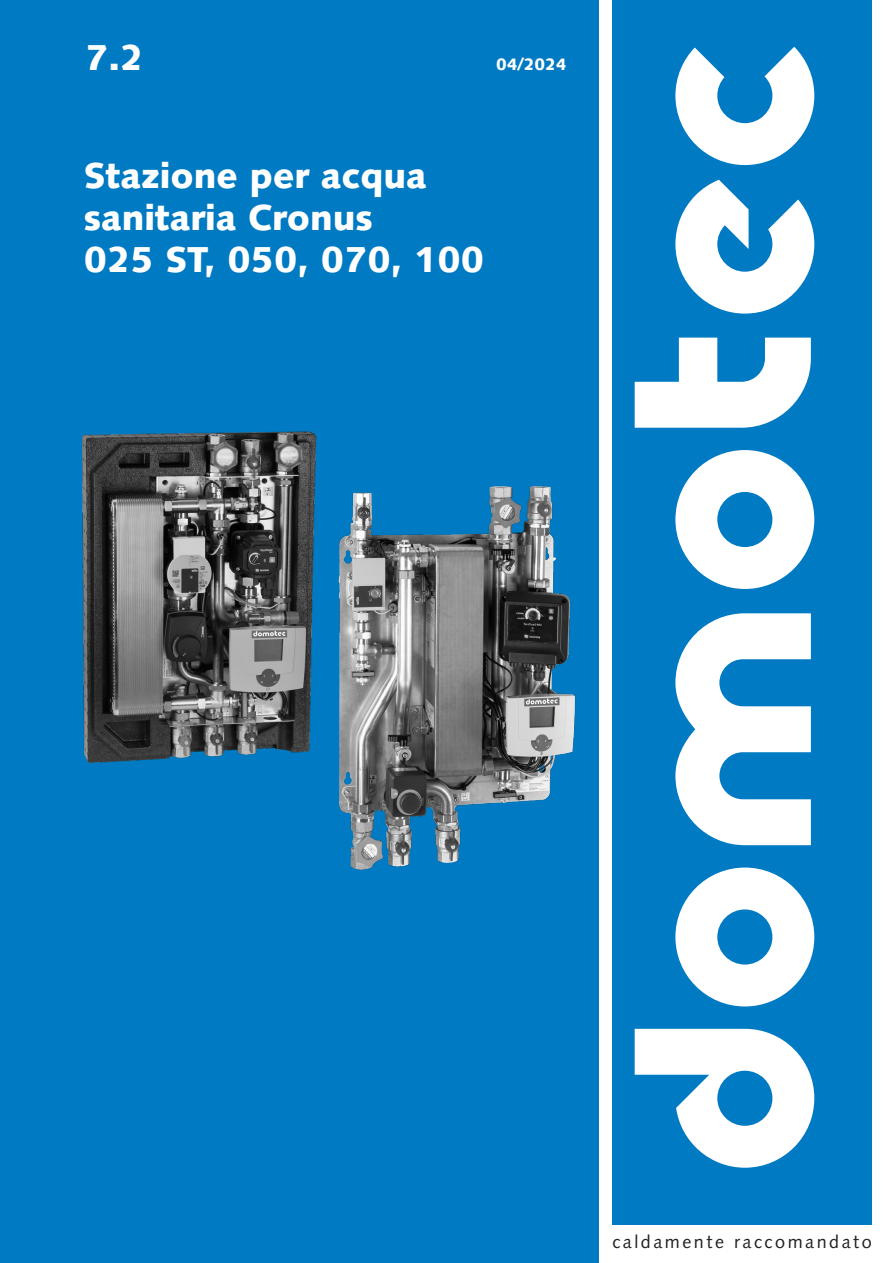
<style>
.page{position:relative;width:893px;height:1263px;background:#fff}
.page>*{position:absolute;margin:0;border:0;box-sizing:border-box;transform-origin:0 0}
.Titel{font:900 36px "Syntax LT Std";color:#fff}
.Titel-Nummer{font:900 36px "Syntax LT Std";color:#fff}
.t1{font:18px "Syntax LT Std";letter-spacing:.14em;color:#231f20}
.Titel-Nummer-2{font:900 16.5px "Syntax LT Std";color:#fff}
</style>
<div class="page">
<div style="left:612px;top:0;width:259px;height:1225px;background:#007ac2"></div>
<svg style="left:675px;top:867px;width:139px;height:139px"></svg>
<svg style="left:675px;top:450px;width:139px;height:139px"></svg>
<svg style="left:675px;top:613px;width:136px;height:232px"></svg>
<svg style="left:635px;top:1029px;width:179px;height:139px"></svg>
<svg style="left:635px;top:338px;width:176px;height:90px"></svg>
<svg style="left:675px;top:47px;width:139px;height:118px"></svg>
<svg style="left:675px;top:180px;width:139px;height:134px"></svg>
<div style="left:0;top:0;width:598px;height:1263px;background:#007ac2"></div>
<img style="left:82px;top:431px;width:235px;height:332px">
<img style="left:338px;top:486px;width:237px;height:384px">
<p class="Titel-Nummer" style="left:85px;top:36px;width:60px">7.2</p>
<p class="Titel-Nummer-2" style="left:496px;top:54px;width:72px">04/2024</p>
<p class="Titel" style="left:84px;top:154px;width:344px">Stazione per acqua</p>
<p class="Titel" style="left:84px;top:196px;width:290px">sanitaria Cronus</p>
<p class="Titel" style="left:84px;top:238px;width:402px">025 ST, 050, 070, 100</p>
<p class="t1" style="left:612px;top:1231px;width:261px">caldamente raccomandato</p>
</div>
